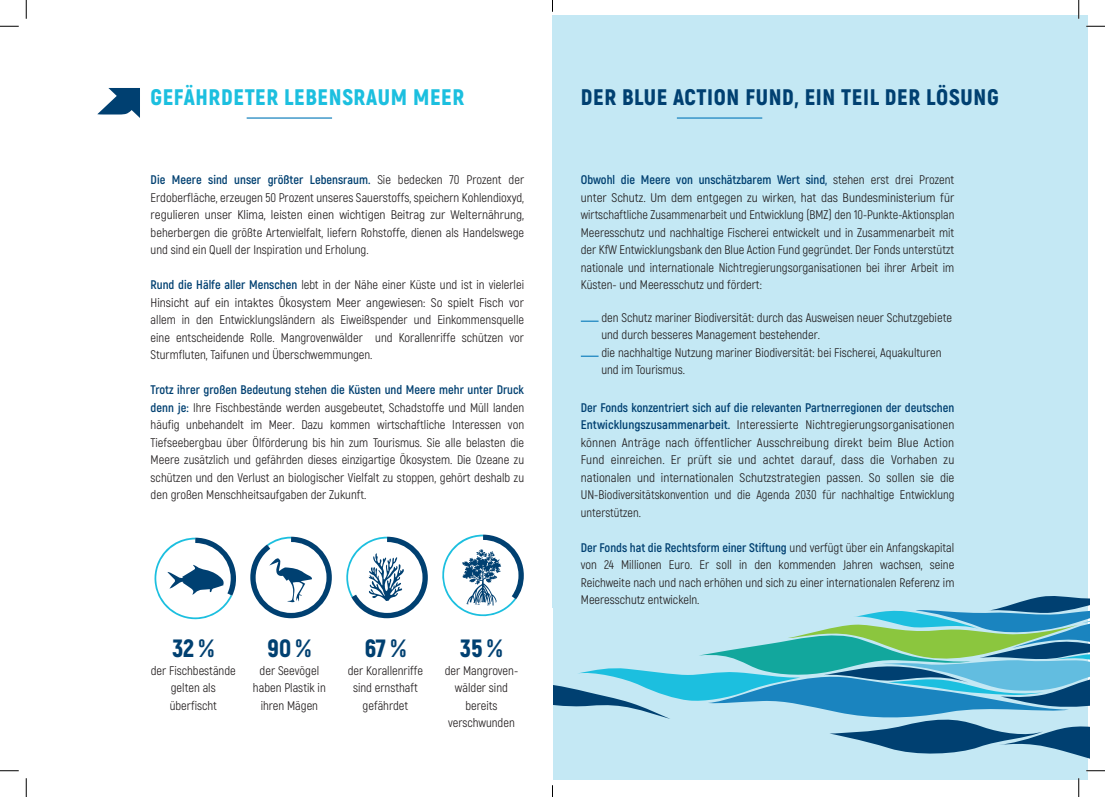
<style>
.page{position:relative;width:1105px;height:797px;background:#fff}
.page>*{position:absolute;margin:0;border:0;box-sizing:border-box;transform-origin:0 0}
.t1{font:900 25px "Akrobat";color:#004071}
.t2{font:900 22.5px "Akrobat";letter-spacing:.03em;color:#004071}
.t3{font:900 22.5px "Akrobat";letter-spacing:.03em;color:#1cbfdf}
.t4{font:12.5px/17.5px "Akrobat";color:#231f20;text-align:justify}
.s1{font-weight:700;color:#004071}
</style>
<div class="page">
<div style="left:552px;top:16px;width:536px;height:764px;background:#c4e8f4"></div>
<svg style="left:581px;top:320px;width:17px;height:2px"></svg>
<svg style="left:581px;top:355px;width:17px;height:2px"></svg>
<hr style="left:247px;top:117px;width:85px;height:2px;background:#1a84bf">
<hr style="left:677px;top:117px;width:85px;height:2px;background:#1a84bf">
<svg style="left:154px;top:537px;width:82px;height:83px"></svg>
<svg style="left:250px;top:536px;width:82px;height:82px"></svg>
<svg style="left:346px;top:536px;width:82px;height:82px"></svg>
<svg style="left:97px;top:88px;width:43px;height:30px"></svg>
<svg style="left:0;top:25px;width:19px;height:2px"></svg>
<svg style="left:1086px;top:25px;width:19px;height:2px"></svg>
<svg style="left:0;top:770px;width:19px;height:1px"></svg>
<svg style="left:442px;top:534px;width:663px;height:237px"></svg>
<svg style="left:25px;top:0;width:2px;height:19px"></svg>
<svg style="left:25px;top:778px;width:2px;height:19px"></svg>
<svg style="left:1078px;top:0;width:1px;height:19px"></svg>
<svg style="left:1078px;top:778px;width:1px;height:19px"></svg>
<svg style="left:552px;top:785px;width:1px;height:12px"></svg>
<h2 class="t3" style="left:151px;top:83px;width:315px">GEFÄHRDETER LEBENSRAUM MEER</h2>
<h2 class="t2" style="left:581px;top:83px;width:419px">DER BLUE ACTION FUND, EIN TEIL DER LÖSUNG</h2>
<p class="t4" style="left:151px;top:171px;width:375px"><span class="s1">Die Meere sind unser größter Lebensraum.</span> Sie bedecken 70 Prozent der Erdoberfläche, erzeugen 50 Prozent unseres Sauerstoffs, speichern Kohlendioxyd, regulieren unser Klima, leisten einen wichtigen Beitrag zur Welternährung, beherbergen die größte Artenvielfalt, liefern Rohstoffe, dienen als Handelswege und sind ein Quell der Inspiration und Erholung.</p>
<p class="t4" style="left:151px;top:276px;width:375px"><span class="s1">Rund die Hälfe aller Menschen</span> lebt in der Nähe einer Küste und ist in vielerlei Hinsicht auf ein intaktes Ökosystem Meer angewiesen: So spielt Fisch vor allem in den Entwicklungsländern als Eiweißspender und Einkommensquelle eine entscheidende Rolle. Mangrovenwälder und Korallenriffe schützen vor Sturmfluten, Taifunen und Überschwemmungen.</p>
<p class="t4" style="left:151px;top:381px;width:375px"><span class="s1">Trotz ihrer großen Bedeutung stehen die Küsten und Meere mehr unter Druck denn je:</span> Ihre Fischbestände werden ausgebeutet, Schadstoffe und Müll landen häufig unbehandelt im Meer. Dazu kommen wirtschaftliche Interessen von Tiefseebergbau über Ölförderung bis hin zum Tourismus. Sie alle belasten die Meere zusätzlich und gefährden dieses einzigartige Ökosystem. Die Ozeane zu schützen und den Verlust an biologischer Vielfalt zu stoppen, gehört deshalb zu den großen Menschheitsaufgaben der Zukunft.</p>
<h1 class="t1" style="left:172px;top:632px;width:43px">32 %</h1>
<p class="t4" style="left:151px;top:661px;width:86px;text-align:center">der Fischbestände gelten als überfischt</p>
<h1 class="t1" style="left:267px;top:632px;width:45px">90 %</h1>
<p class="t4" style="left:253px;top:661px;width:74px;text-align:center">der Seevögel haben Plastik in ihren Mägen</p>
<h1 class="t1" style="left:365px;top:632px;width:43px">67 %</h1>
<p class="t4" style="left:348px;top:661px;width:77px;text-align:center">der Korallenriffe sind ernsthaft gefährdet</p>
<h1 class="t1" style="left:460px;top:632px;width:44px">35 %</h1>
<p class="t4" style="left:445px;top:661px;width:75px;text-align:center">der Mangroven&shy;wälder sind bereits verschwunden</p>
<p class="t4" style="left:581px;top:171px;width:375px"><span class="s1">Obwohl die Meere von unschätzbarem Wert sind,</span> stehen erst drei Prozent unter Schutz. Um dem entgegen zu wirken, hat das Bundesministerium für wirtschaftliche Zusammenarbeit und Entwicklung (BMZ) den 10-Punkte-Aktionsplan Meeresschutz und nachhaltige Fischerei entwickelt und in Zusammenarbeit mit der KfW Entwicklungsbank den Blue Action Fund gegründet. Der Fonds unterstützt nationale und internationale Nichtregierungsorganisationen bei ihrer Arbeit im Küsten- und Meeresschutz und fördert:</p>
<p class="t4" style="left:601px;top:309px;width:352px;text-align:left">den Schutz mariner Biodiversität: durch das Ausweisen neuer Schutzgebiete und durch besseres Management bestehender.<br>die nachhaltige Nutzung mariner Biodiversität: bei Fischerei, Aquakulturen und im Tourismus.</p>
<p class="t4" style="left:581px;top:399px;width:375px"><span class="s1">Der Fonds konzentriert sich auf die relevanten Partnerregionen der deutschen Entwicklungszusammenarbeit.</span> Interessierte Nichtregierungsorganisationen können Anträge nach öffentlicher Ausschreibung direkt beim Blue Action Fund einreichen. Er prüft sie und achtet darauf, dass die Vorhaben zu nationalen und internationalen Schutzstrategien passen. So sollen sie die UN-Biodiversitätskonvention und die Agenda 2030 für nachhaltige Entwicklung unterstützen.</p>
<p class="t4" style="left:581px;top:539px;width:375px"><span class="s1">Der Fonds hat die Rechtsform einer Stiftung</span> und verfügt über ein Anfangskapital von 24 Millionen Euro. Er soll in den kommenden Jahren wachsen, seine Reichweite nach und nach erhöhen und sich zu einer internationalen Referenz im Meeresschutz entwickeln.</p>
</div>
